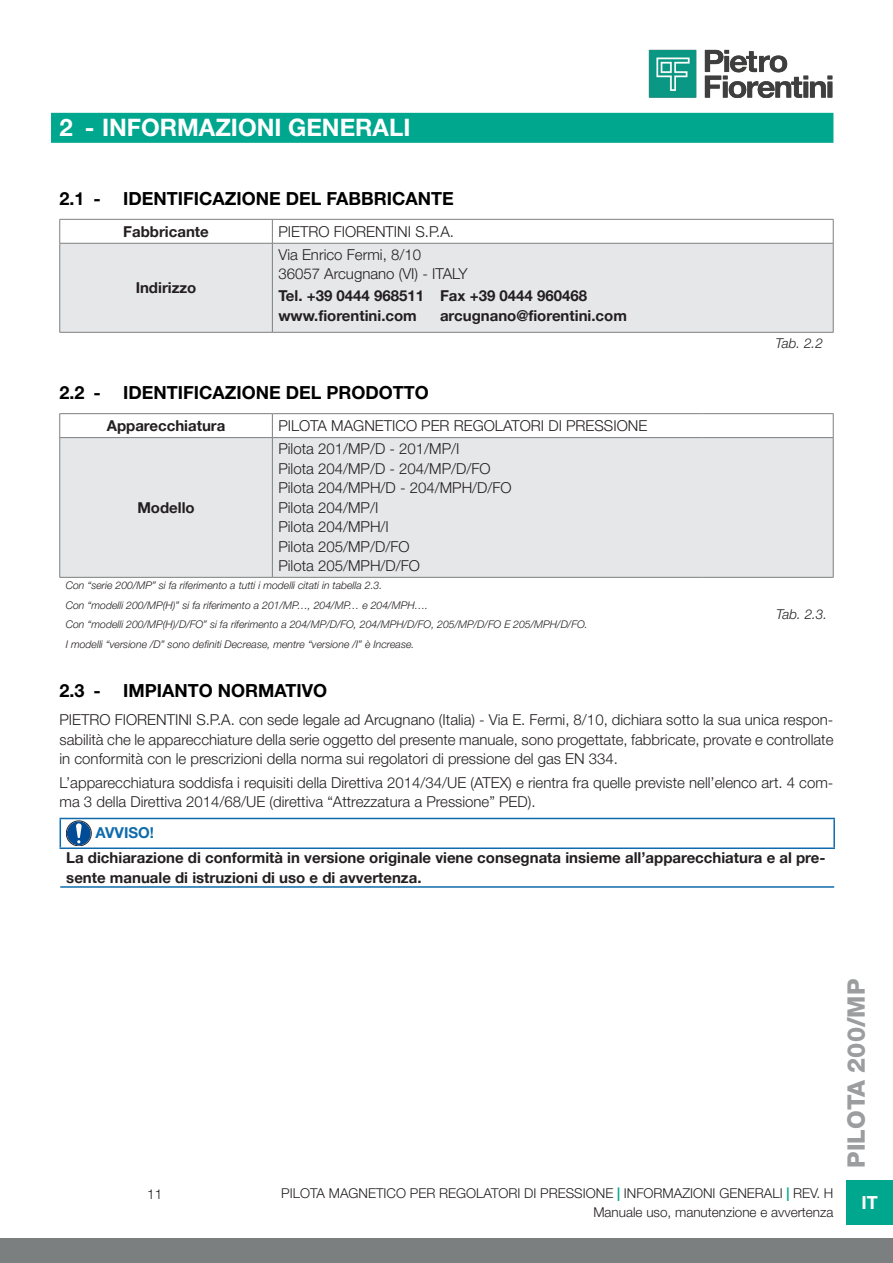
<style>
.page{position:relative;width:893px;height:1263px;background:#fff}
.page>*{position:absolute;margin:0;border:0;box-sizing:border-box;transform-origin:0 0}
.t1{font:700 24px "Helvetica Neue LT Pro";color:#fff}
.t2{font:800 24px "Helvetica Neue LT Pro";color:#9b9d9e}
.t3{font:700 18px "Helvetica Neue LT Pro";color:#000}
.t4{font:700 18px "Helvetica Neue LT Pro";color:#fff}
.Corpo_Testo_Helvetica_Neue_LT_Pro_45_Lig{font:300 15px/19.5px "Helvetica Neue LT Pro";color:#231f20;text-align:justify}
.Helvetica_Neue_LT_Pro_75_Bold_10_Sx_Nero{font:700 15px/19.5px "Helvetica Neue LT Pro";color:#231f20}
.Helvetica_Neue_LT_Pro_75_Bold_10_Centrat{font:700 15px "Helvetica Neue LT Pro";color:#231f20}
.Helvetica_Neue_LT_Pro_75_Bold_10_Sx_AVVI{font:700 15px "Helvetica Neue LT Pro";color:#106bac}
.t5{font:300 13.5px "Helvetica Neue LT Pro";color:#231f20}
.t6{font:italic 300 13.5px "Helvetica Neue LT Pro";letter-spacing:-.045em;color:#231f20}
.Corpo_Testo_Helvetica_Neue_LT_Pro_45_Lig-2{font:italic 300 10.5px "Helvetica Neue LT Pro";color:#231f20}
.s1{font-weight:700;color:#00a78f}
</style>
<div class="page">
<img style="left:648px;top:49px;width:185px;height:49px">
<div style="left:0;top:1238px;width:893px;height:25px;background:#7c7f80"></div>
<div style="left:846px;top:1180px;width:47px;height:45px;background:#00a78f"></div>
<div style="left:51px;top:113px;width:782px;height:30px;background:#00a78f"></div>
<div style="left:60px;top:244px;width:773px;height:88px;background:#e6e7e9"></div>
<hr style="left:60px;top:332px;width:212px;height:1px;background:#7c7f80">
<hr style="left:272px;top:332px;width:561px;height:1px;background:#7c7f80">
<svg style="left:59px;top:219px;width:775px;height:24px"></svg>
<hr style="left:60px;top:243px;width:212px;height:1px;background:#7c7f80">
<hr style="left:59px;top:243px;width:1px;height:89px;background:#7c7f80">
<hr style="left:272px;top:243px;width:561px;height:1px;background:#7c7f80">
<hr style="left:272px;top:243px;width:1px;height:89px;background:#7c7f80">
<hr style="left:833px;top:243px;width:1px;height:89px;background:#7c7f80">
<div style="left:60px;top:438px;width:773px;height:139px;background:#e6e7e9"></div>
<hr style="left:60px;top:577px;width:212px;height:1px;background:#7c7f80">
<hr style="left:272px;top:577px;width:430px;height:1px;background:#7c7f80">
<hr style="left:702px;top:577px;width:131px;height:1px;background:#7c7f80">
<hr style="left:60px;top:413px;width:212px;height:1px;background:#7c7f80">
<hr style="left:272px;top:413px;width:430px;height:1px;background:#7c7f80">
<hr style="left:702px;top:413px;width:131px;height:1px;background:#7c7f80">
<svg style="left:59px;top:414px;width:775px;height:24px"></svg>
<hr style="left:60px;top:437px;width:212px;height:1px;background:#7c7f80">
<hr style="left:59px;top:438px;width:1px;height:139px;background:#7c7f80">
<hr style="left:272px;top:437px;width:430px;height:1px;background:#7c7f80">
<hr style="left:272px;top:438px;width:1px;height:139px;background:#7c7f80">
<hr style="left:702px;top:437px;width:131px;height:1px;background:#7c7f80">
<hr style="left:833px;top:438px;width:1px;height:139px;background:#7c7f80">
<hr style="left:60px;top:886px;width:774px;height:2px;background:#106bac">
<hr style="left:60px;top:818px;width:775px;height:1px;background:#106bac">
<svg style="left:60px;top:819px;width:1px;height:28px"></svg>
<hr style="left:833px;top:819px;width:2px;height:28px;background:#106bac">
<hr style="left:60px;top:847px;width:775px;height:2px;background:#106bac">
<svg style="left:66px;top:821px;width:25px;height:25px"></svg>
<div style="left:66px;top:821px;width:25px;height:25px;border:1px solid #231f20;border-radius:50%"></div>
<div style="left:67px;top:821px;width:24px;height:24px;background:#004c97;border-radius:50%"></div>
<svg style="left:76px;top:823px;width:6px;height:20px"></svg>
<p class="t1" style="left:60px;top:113px;width:352px">2 - INFORMAZIONI GENERALI</p>
<p class="t3" style="left:60px;top:187px;width:396px">2.1 - IDENTIFICAZIONE DEL FABBRICANTE</p>
<p class="Helvetica_Neue_LT_Pro_75_Bold_10_Centrat" style="left:123px;top:222px;width:87px">Fabbricante</p>
<p class="Corpo_Testo_Helvetica_Neue_LT_Pro_45_Lig" style="left:278px;top:221px;width:177px">PIETRO FIORENTINI S.p.A.</p>
<p class="Helvetica_Neue_LT_Pro_75_Bold_10_Centrat" style="left:136px;top:279px;width:62px">Indirizzo</p>
<p class="Corpo_Testo_Helvetica_Neue_LT_Pro_45_Lig" style="left:278px;top:245px;width:144px">Via Enrico Fermi, 8/10</p>
<p class="Corpo_Testo_Helvetica_Neue_LT_Pro_45_Lig" style="left:278px;top:264px;width:191px">36057 Arcugnano (VI) - ITALY</p>
<p class="Helvetica_Neue_LT_Pro_75_Bold_10_Centrat" style="left:278px;top:286px;width:147px">Tel. +39 0444 968511</p>
<p class="Helvetica_Neue_LT_Pro_75_Bold_10_Centrat" style="left:440px;top:286px;width:149px">Fax +39 0444 960468</p>
<p class="Helvetica_Neue_LT_Pro_75_Bold_10_Centrat" style="left:278px;top:307px;width:140px">www.fiorentini.com</p>
<p class="Helvetica_Neue_LT_Pro_75_Bold_10_Centrat" style="left:440px;top:307px;width:188px">arcugnano@fiorentini.com</p>
<p class="t3" style="left:60px;top:381px;width:371px">2.2 - IDENTIFICAZIONE DEL PRODOTTO</p>
<p class="Helvetica_Neue_LT_Pro_75_Bold_10_Centrat" style="left:107px;top:416px;width:120px">Apparecchiatura</p>
<p class="Corpo_Testo_Helvetica_Neue_LT_Pro_45_Lig" style="left:278px;top:416px;width:370px">PILOTA MAGNETICO PER REGOLATORI DI PRESSIONE</p>
<p class="Corpo_Testo_Helvetica_Neue_LT_Pro_45_Lig" style="left:278px;top:439px;width:183px">Pilota 201/MP/D - 201/MP/I</p>
<p class="Corpo_Testo_Helvetica_Neue_LT_Pro_45_Lig" style="left:278px;top:458px;width:214px">Pilota 204/MP/D - 204/MP/D/FO</p>
<p class="Corpo_Testo_Helvetica_Neue_LT_Pro_45_Lig" style="left:278px;top:478px;width:235px">Pilota 204/MPH/D - 204/MPH/D/FO</p>
<p class="Corpo_Testo_Helvetica_Neue_LT_Pro_45_Lig" style="left:278px;top:497px;width:102px">Pilota 204/MP/I</p>
<p class="Corpo_Testo_Helvetica_Neue_LT_Pro_45_Lig" style="left:278px;top:517px;width:112px">Pilota 204/MPH/I</p>
<p class="Corpo_Testo_Helvetica_Neue_LT_Pro_45_Lig" style="left:278px;top:536px;width:133px">Pilota 205/MP/D/FO</p>
<p class="Corpo_Testo_Helvetica_Neue_LT_Pro_45_Lig" style="left:278px;top:556px;width:143px">Pilota 205/MPH/D/FO</p>
<p class="Corpo_Testo_Helvetica_Neue_LT_Pro_45_Lig-2" style="left:66px;top:579px;width:318px">Con “serie 200/MP” si fa riferimento a tutti i modelli citati in tabella 2.3.</p>
<p class="Corpo_Testo_Helvetica_Neue_LT_Pro_45_Lig-2" style="left:66px;top:598px;width:364px">Con “modelli 200/MP(H)” si fa riferimento a 201/MP…, 204/MP… e 204/MPH….</p>
<p class="Corpo_Testo_Helvetica_Neue_LT_Pro_45_Lig-2" style="left:66px;top:618px;width:523px">Con “modelli 200/MP(H)/D/FO” si fa riferimento a 204/MP/D/FO, 204/MPH/D/FO, 205/MP/D/FO E 205/MPH/D/FO.</p>
<p class="Corpo_Testo_Helvetica_Neue_LT_Pro_45_Lig-2" style="left:66px;top:637px;width:350px">I modelli “versione /D” sono definiti Decrease, mentre “versione /I” è Increase.</p>
<p class="Helvetica_Neue_LT_Pro_75_Bold_10_Centrat" style="left:137px;top:498px;width:59px">Modello</p>
<p class="t6" style="left:776px;top:335px;width:49px">Tab. 2.2</p>
<p class="t6" style="left:776px;top:606px;width:53px">Tab. 2.3.</p>
<p class="t3" style="left:60px;top:680px;width:269px">2.3 - IMPIANTO NORMATIVO</p>
<p class="Corpo_Testo_Helvetica_Neue_LT_Pro_45_Lig" style="left:60px;top:710px;width:775px">PIETRO FIORENTINI S.p.A. con sede legale ad Arcugnano (Italia) - Via E. Fermi, 8/10, dichiara sotto la sua unica respon&shy;sabilità che le apparecchiature della serie oggetto del presente manuale, sono progettate, fabbricate, provate e controllate in conformità con le prescrizioni della norma sui regolatori di pressione del gas EN 334.</p>
<p class="Corpo_Testo_Helvetica_Neue_LT_Pro_45_Lig" style="left:60px;top:772px;width:775px">L’apparecchiatura soddisfa i requisiti della Direttiva 2014/34/UE (ATEX) e rientra fra quelle previste nell’elenco art. 4 com&shy;ma 3 della Direttiva 2014/68/UE (direttiva “Attrezzatura a Pressione” PED).</p>
<p class="Helvetica_Neue_LT_Pro_75_Bold_10_Sx_AVVI" style="left:96px;top:824px;width:60px">AVVISO!</p>
<p class="Helvetica_Neue_LT_Pro_75_Bold_10_Sx_Nero" style="left:66px;top:848px;width:761px">La dichiarazione di conformità in versione originale viene consegnata insieme all’apparecchiatura e al pre&shy;sente manuale di istruzioni di uso e di avvertenza.</p>
<p class="t5" style="left:147px;top:1185px;width:17px">11</p>
<p class="t5" style="left:281px;top:1185px;width:554px">PILOTA MAGNETICO PER REGOLATORI DI PRESSIONE <span class="s1">|</span> INFORMAZIONI GENERALI <span class="s1">|</span> REV. H</p>
<p class="t5" style="left:593px;top:1204px;width:242px">Manuale uso, manutenzione e avvertenza</p>
<h1 class="t2" style="left:842px;top:1168px;width:190px;rotate:-90deg">PILOTA 200/MP</h1>
<p class="t4" style="left:861px;top:1191px;width:18px">IT</p>
</div>
